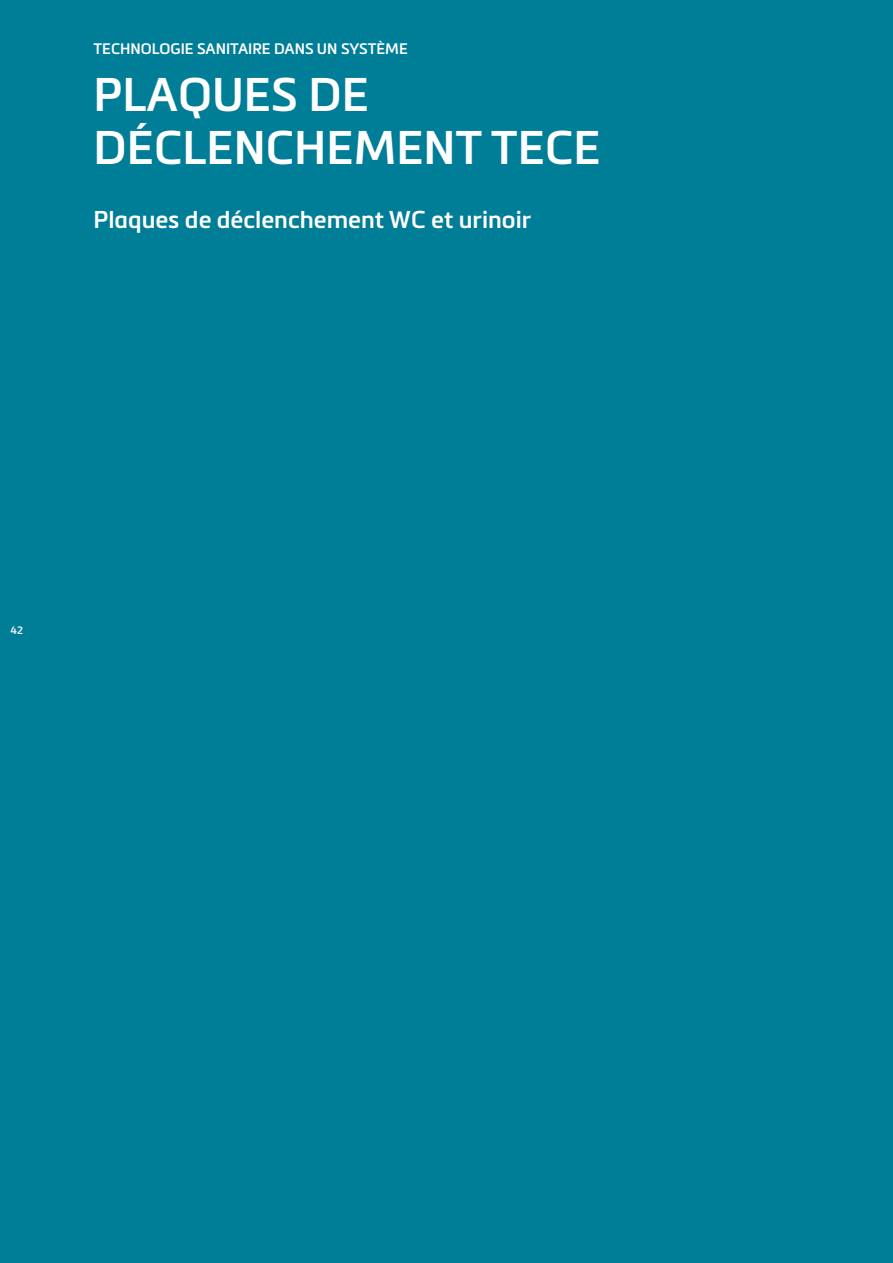
<style>
.page{position:relative;width:893px;height:1263px;background:#007d97}
.page>*{position:absolute;margin:0;border:0;box-sizing:border-box;transform-origin:0 0}
.t1{font:600 46.5px/52.5px "Metronic Pro";color:#fff}
.t2{font:600 24px "Metronic Pro";color:#fff}
.t3{font:600 15px "Metronic Pro";color:#fff}
.t4{font:600 10.5px "Metronic Pro";color:#fff}
</style>
<div class="page">
<p class="t3" style="left:94px;top:39px;width:316px">TECHNOLOGIE SANITAIRE DANS UN SYSTÈME</p>
<h1 class="t1" style="left:94px;top:68px;width:509px">PLAQUES DE<br>DÉCLENCHEMENT TECE</h1>
<p class="t2" style="left:94px;top:205px;width:439px">Plaques de déclenchement WC et urinoir</p>
<p class="t4" style="left:11px;top:624px;width:14px">42</p>
</div>
